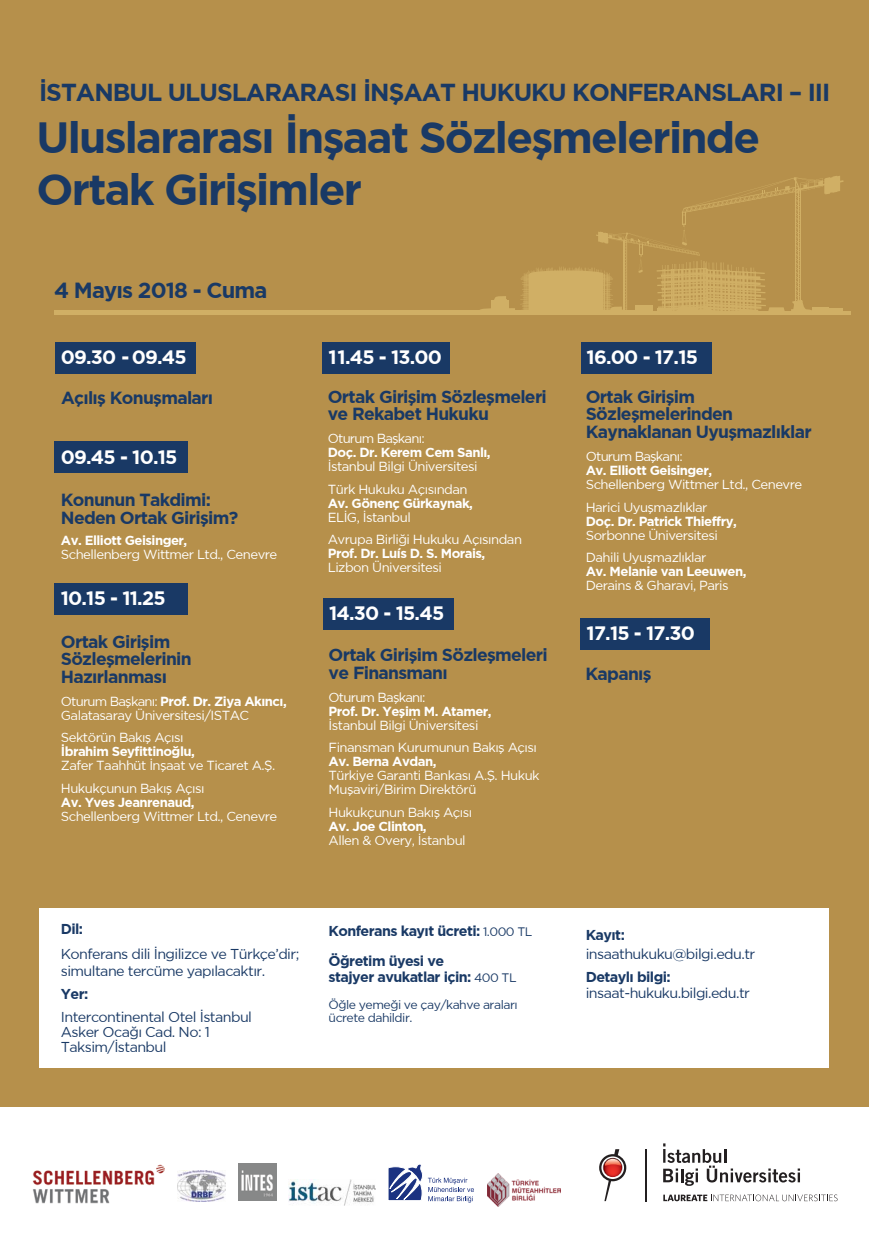
<style>
.page{position:relative;width:869px;height:1241px;background:#fff}
.page>*{position:absolute;margin:0;border:0;box-sizing:border-box;transform-origin:0 0}
.t1{font:700 43.57px/52.1px "Gotham TRUN";letter-spacing:-.04em;color:#193965}
.t2{font:700 24.5px "Gotham TRUN";letter-spacing:-.04em;color:#193965}
.t3{font:700 21.88px "Gotham TRUN";letter-spacing:-.04em;color:#193965}
.t4{font:700 19.43px "Gotham TRUN";letter-spacing:-.04em;color:#fff}
.t5{font:700 17.5px/17.5px "Gotham TRUN";letter-spacing:-.04em;color:#193965}
.t6{font:14.26px/15.2px "Gotham TRUN";letter-spacing:-.04em;color:#193965}
.t7{font:700 14.26px/30.4px "Gotham TRUN";letter-spacing:-.04em;color:#193965}
.t8{font:13.12px/22.8px "Gotham TRUN";letter-spacing:-.04em;color:#fff}
.t9{font:700 13.12px "Gotham TRUN";letter-spacing:-.04em;color:#fff}
.t10{font:13.12px "Gotham TRUN";letter-spacing:-.06em;color:#fff}
.t11{font:12.25px/13.5px "Gotham TRUN";letter-spacing:-.04em;color:#193965}
.s1{font-weight:700}
.s2{font-weight:400;font-size:12.25px}
</style>
<div class="page">
<div style="left:0;top:0;width:868px;height:1240px;background:#b6904b"></div>
<div style="left:39px;top:907px;width:788px;height:159px;background:#fff"></div>
<svg style="left:480px;top:176px;width:363px;height:138px"></svg>
<hr style="left:54px;top:310px;width:427px;height:4px;background:#d0af65">
<div style="left:55px;top:342px;width:140px;height:32px;background:#193965"></div>
<div style="left:55px;top:441px;width:133px;height:32px;background:#193965"></div>
<div style="left:55px;top:583px;width:133px;height:31px;background:#193965"></div>
<div style="left:323px;top:598px;width:130px;height:31px;background:#193965"></div>
<div style="left:322px;top:342px;width:127px;height:32px;background:#193965"></div>
<div style="left:580px;top:342px;width:131px;height:32px;background:#193965"></div>
<div style="left:580px;top:618px;width:129px;height:31px;background:#193965"></div>
<div style="left:0;top:1107px;width:868px;height:133px;background:#fff"></div>
<svg style="left:663px;top:1143px;width:136px;height:42px"></svg>
<svg style="left:663px;top:1194px;width:174px;height:6px"></svg>
<hr style="left:644px;top:1148px;width:1px;height:52px;background:#231f20">
<svg style="left:599px;top:1149px;width:27px;height:51px"></svg>
<img style="left:487px;top:1173px;width:73px;height:33px">
<img style="left:32px;top:1164px;width:132px;height:38px">
<svg style="left:388px;top:1164px;width:86px;height:39px"></svg>
<img style="left:178px;top:1170px;width:47px;height:30px">
<img style="left:238px;top:1163px;width:38px;height:37px">
<img style="left:288px;top:1179px;width:87px;height:26px">
<h2 class="t2" style="left:39px;top:78px;width:792px">İSTANBUL ULUSLARARASI İNŞAAT HUKUKU KONFERANSLARI – III</h2>
<h1 class="t1" style="left:37px;top:110px;width:725px">Uluslararası İnşaat Sözleşmelerinde<br>Ortak Girişimler</h1>
<h3 class="t3" style="left:54px;top:277px;width:215px">4 Mayıs 2018 - Cuma</h3>
<h3 class="t4" style="left:61px;top:346px;width:127px">09.30 - 09.45</h3>
<h3 class="t5" style="left:61px;top:388px;width:154px">Açılış Konuşmaları</h3>
<h3 class="t4" style="left:61px;top:445px;width:118px">09.45 - 10.15</h3>
<h3 class="t5" style="left:61px;top:491px;width:179px">Konunun Takdimi:<br>Neden Ortak Girişim?</h3>
<p class="t9" style="left:61px;top:532px;width:128px">Av. Elliott Geisinger,</p>
<p class="t8" style="left:61px;top:542px;width:218px">Schellenberg Wittmer Ltd., Cenevre</p>
<h3 class="t4" style="left:61px;top:587px;width:106px">10.15 - 11.25</h3>
<h3 class="t5" style="left:61px;top:632px;width:132px">Ortak Girişim<br>Sözleşmelerinin<br>Hazırlanması</h3>
<p class="t8" style="left:61px;top:693px;width:227px;line-height:14px">Oturum Başkanı: <span class="s1">Prof. Dr. Ziya Akıncı,<br></span>Galatasaray Üniversitesi/ISTAC</p>
<p class="t8" style="left:61px;top:726px;width:124px">Sektörün Bakış Açısı</p>
<p class="t9" style="left:61px;top:744px;width:135px">İbrahim Seyfittinoğlu,</p>
<p class="t8" style="left:61px;top:754px;width:216px">Zafer Taahhüt İnşaat ve Ticaret A.Ş.<br>Hukukçunun Bakış Açısı</p>
<p class="t9" style="left:61px;top:794px;width:135px">Av. Yves Jeanrenaud,</p>
<p class="t8" style="left:61px;top:804px;width:218px">Schellenberg Wittmer Ltd., Cenevre</p>
<h3 class="t4" style="left:328px;top:346px;width:115px">11.45 - 13.00</h3>
<h3 class="t4" style="left:586px;top:346px;width:113px">16.00 - 17.15</h3>
<h3 class="t5" style="left:327px;top:387px;width:220px">Ortak Girişim Sözleşmeleri ve Rekabet Hukuku</h3>
<p class="t10" style="left:327px;top:431px;width:98px">Oturum Başkanı:</p>
<p class="t9" style="left:327px;top:444px;width:164px">Doç. Dr. Kerem Cem Sanlı,</p>
<p class="t8" style="left:327px;top:454px;width:151px">İstanbul Bilgi Üniversitesi<br>Türk Hukuku Açısından</p>
<p class="t9" style="left:327px;top:495px;width:147px">Av. Gönenç Gürkaynak,</p>
<p class="t8" style="left:327px;top:505px;width:196px">ELİG, İstanbul<br>Avrupa Birliği Hukuku Açısından</p>
<p class="t9" style="left:327px;top:546px;width:159px">Prof. Dr. Luís D. S. Morais,</p>
<p class="t8" style="left:327px;top:556px;width:115px">Lizbon Üniversitesi</p>
<h3 class="t4" style="left:329px;top:601px;width:117px">14.30 - 15.45</h3>
<h3 class="t5" style="left:328px;top:645px;width:220px">Ortak Girişim Sözleşmeleri ve Finansmanı</h3>
<p class="t10" style="left:328px;top:689px;width:98px">Oturum Başkanı:</p>
<p class="t9" style="left:328px;top:703px;width:164px">Prof. Dr. Yeşim M. Atamer,</p>
<p class="t8" style="left:328px;top:713px;width:210px">İstanbul Bilgi Üniversitesi<br>Finansman Kurumunun Bakış Açısı</p>
<p class="t9" style="left:328px;top:754px;width:109px">Av. Berna Avdan,</p>
<p class="t8" style="left:328px;top:768px;width:212px;line-height:14px">Türkiye Garanti Bankası A.Ş. Hukuk<br>Muşaviri/Birim Direktörü</p>
<p class="t8" style="left:328px;top:800px;width:145px">Hukukçunun Bakış Açısı</p>
<p class="t9" style="left:328px;top:818px;width:100px">Av. Joe Clinton,</p>
<p class="t8" style="left:328px;top:828px;width:139px">Allen &amp; Overy, İstanbul</p>
<h3 class="t5" style="left:585px;top:387px;width:227px">Ortak Girişim<br>Sözleşmelerinden<br>Kaynaklanan Uyuşmazlıklar</h3>
<p class="t10" style="left:585px;top:449px;width:98px">Oturum Başkanı:</p>
<p class="t9" style="left:585px;top:462px;width:128px">Av. Elliott Geisinger,</p>
<p class="t8" style="left:585px;top:472px;width:218px">Schellenberg Wittmer Ltd., Cenevre<br>Harici Uyuşmazlıklar</p>
<p class="t9" style="left:585px;top:513px;width:152px">Doç. Dr. Patrick Thieffry,</p>
<p class="t8" style="left:585px;top:523px;width:134px">Sorbonne Üniversitesi<br>Dahili Uyuşmazlıklar</p>
<p class="t9" style="left:585px;top:564px;width:162px">Av. Melanie van Leeuwen,</p>
<p class="t8" style="left:585px;top:574px;width:144px">Derains &amp; Gharavi, Paris</p>
<h3 class="t4" style="left:586px;top:622px;width:110px">17.15 - 17.30</h3>
<h3 class="t5" style="left:585px;top:664px;width:68px">Kapanış</h3>
<p class="t7" style="left:61px;top:913px;width:24px">Dil:</p>
<p class="t6" style="left:61px;top:944px;width:240px;line-height:17.2px">Konferans dili İngilizce ve Türkçe’dir; simultane tercüme yapılacaktır.</p>
<p class="t7" style="left:61px;top:978px;width:29px">Yer:</p>
<p class="t6" style="left:61px;top:1008px;width:192px">Intercontinental Otel İstanbul<br>Asker Ocağı Cad. No: 1<br>Taksim/İstanbul</p>
<p class="t7" style="left:328px;top:915px;width:205px">Konferans kayıt ücreti: <span class="s2">1.000 TL<br></span>Öğretim üyesi ve</p>
<p class="t7" style="left:328px;top:960px;width:189px">stajyer avukatlar için: <span class="s2">400 TL</span></p>
<p class="t11" style="left:328px;top:997px;width:190px">Öğle yemeği ve çay/kahve araları ücrete dahildir.</p>
<p class="t7" style="left:585px;top:919px;width:41px">Kayıt:</p>
<p class="t6" style="left:585px;top:946px;width:171px">insaathukuku@bilgi.edu.tr</p>
<p class="t7" style="left:585px;top:961px;width:86px">Detaylı bilgi:</p>
<p class="t6" style="left:585px;top:984px;width:166px">insaat-hukuku.bilgi.edu.tr</p>
</div>
